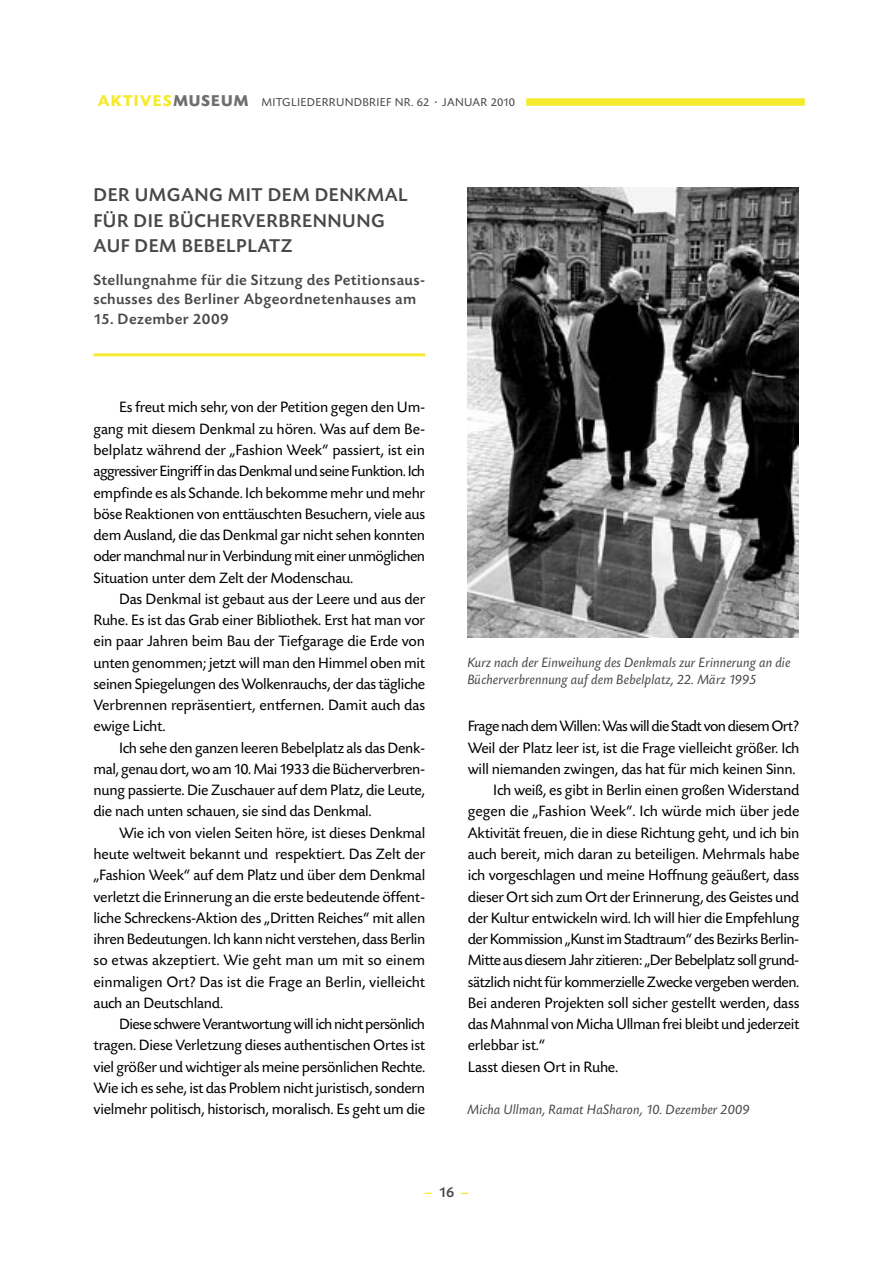
<style>
.page{position:relative;width:893px;height:1263px;background:#fff}
.page>*{position:absolute;margin:0;border:0;box-sizing:border-box;transform-origin:0 0}
.t1{font:500 19.5px/25.5px "Today SB";letter-spacing:.025em;color:#484848}
.t2{font:15.75px "Today SB";letter-spacing:-.015em;color:#000}
.t3{font:15.75px "Today SB";letter-spacing:-.035em;color:#000}
.t4{font:500 15.75px/19.5px "Today SB";letter-spacing:.025em;color:#484848}
.t5{font:15.75px "Today SB";letter-spacing:-.04em;color:#000}
.t6{font:15.75px "Today SB";letter-spacing:.005em;color:#000}
.t7{font:500 15px "Today SB";color:#f5ea2e}
.t8{font:italic 14.25px/17.2px "Today SB";color:#484848}
.t9{font:12px "Today SB";letter-spacing:.025em;color:#484848}
.s1{font-weight:700;font-size:16.5px;color:#f5ea2e}
.s2{font-weight:700;font-size:16.5px;color:#6f6f6f}
.s3{color:#484848}
</style>
<div class="page">
<div style="left:526px;top:98px;width:279px;height:8px;background:#f5ea2e"></div>
<hr style="left:94px;top:353px;width:331px;height:3px;background:#f5ea2e">
<img style="left:468px;top:187px;width:330px;height:451px">
<p class="t9" style="left:98px;top:95px;width:419px"><span class="s1">AKTIVES</span><span class="s2">MUSEUM</span> MITGLIEDERRUNDBRIEF NR. 62 · JANUAR 2010</p>
<p class="t1" style="left:94px;top:183px;width:316px">DER UMGANG MIT DEM DENKMAL<br>FÜR DIE BÜCHERVERBRENNUNG<br>AUF DEM BEBELPLATZ</p>
<p class="t4" style="left:94px;top:270px;width:333px">Stellungnahme für die Sitzung des Petitionsaus&shy;schusses des Berliner Abgeordnetenhauses am</p>
<p class="t4" style="left:94px;top:309px;width:137px">15. Dezember 2009</p>
<p class="t2" style="left:119px;top:399px;width:308px">Es freut mich sehr, von der Petition gegen den Um-</p>
<p class="t2" style="left:94px;top:420px;width:333px">gang mit diesem Denkmal zu hören. Was auf dem Be-</p>
<p class="t2" style="left:94px;top:442px;width:333px">belplatz während der „Fashion Week“ passiert, ist ein</p>
<p class="t3" style="left:94px;top:463px;width:333px">aggressiver Eingriff in das Denkmal und seine Funktion. Ich</p>
<p class="t2" style="left:94px;top:484px;width:333px">empfinde es als Schande. Ich bekomme mehr und mehr</p>
<p class="t2" style="left:94px;top:505px;width:333px">böse Reaktionen von enttäuschten Besuchern, viele aus</p>
<p class="t2" style="left:94px;top:527px;width:333px">dem Ausland, die das Denkmal gar nicht sehen konnten</p>
<p class="t3" style="left:94px;top:548px;width:333px">oder manchmal nur in Verbindung mit einer unmöglichen</p>
<p class="t2" style="left:94px;top:569px;width:261px">Situation unter dem Zelt der Modenschau.</p>
<p class="t2" style="left:119px;top:590px;width:308px">Das Denkmal ist gebaut aus der Leere und aus der</p>
<p class="t2" style="left:94px;top:612px;width:333px">Ruhe. Es ist das Grab einer Bibliothek. Erst hat man vor</p>
<p class="t2" style="left:94px;top:633px;width:333px">ein paar Jahren beim Bau der Tiefgarage die Erde von</p>
<p class="t2" style="left:94px;top:654px;width:333px">unten genommen; jetzt will man den Himmel oben mit</p>
<p class="t2" style="left:94px;top:675px;width:333px">seinen Spiegelungen des Wolkenrauchs, der das tägliche</p>
<p class="t2" style="left:94px;top:697px;width:333px">Verbrennen repräsentiert, entfernen. Damit auch das</p>
<p class="t2" style="left:94px;top:718px;width:74px">ewige Licht.</p>
<p class="t2" style="left:119px;top:739px;width:308px">Ich sehe den ganzen leeren Bebelplatz als das Denk-</p>
<p class="t2" style="left:94px;top:760px;width:333px">mal, genau dort, wo am 10. Mai 1933 die Bücherverbren-</p>
<p class="t2" style="left:94px;top:782px;width:333px">nung passierte. Die Zuschauer auf dem Platz, die Leute,</p>
<p class="t2" style="left:94px;top:803px;width:280px">die nach unten schauen, sie sind das Denkmal.</p>
<p class="t2" style="left:119px;top:824px;width:308px">Wie ich von vielen Seiten höre, ist dieses Denkmal</p>
<p class="t2" style="left:94px;top:845px;width:333px">heute weltweit bekannt und respektiert. Das Zelt der</p>
<p class="t2" style="left:94px;top:867px;width:333px">„Fashion Week“ auf dem Platz und über dem Denkmal</p>
<p class="t2" style="left:94px;top:888px;width:333px">verletzt die Erinnerung an die erste bedeutende öffent-</p>
<p class="t2" style="left:94px;top:909px;width:333px">liche Schreckens-Aktion des „Dritten Reiches“ mit allen</p>
<p class="t2" style="left:94px;top:931px;width:333px">ihren Bedeutungen. Ich kann nicht verstehen, dass Berlin</p>
<p class="t6" style="left:94px;top:952px;width:333px">so etwas akzeptiert. Wie geht man um mit so einem</p>
<p class="t2" style="left:94px;top:973px;width:333px">einmaligen Ort? Das ist die Frage an Berlin, vielleicht</p>
<p class="t2" style="left:94px;top:994px;width:131px">auch an Deutschland.</p>
<p class="t3" style="left:119px;top:1016px;width:307px">Diese schwere Verantwortung will ich nicht persönlich</p>
<p class="t2" style="left:94px;top:1037px;width:333px">tragen. Diese Verletzung dieses authentischen Ortes ist</p>
<p class="t2" style="left:94px;top:1058px;width:333px">viel größer und wichtiger als meine persönlichen Rechte.</p>
<p class="t2" style="left:94px;top:1079px;width:333px">Wie ich es sehe, ist das Problem nicht juristisch, sondern</p>
<p class="t2" style="left:94px;top:1101px;width:333px">vielmehr politisch, historisch, moralisch. Es geht um die</p>
<p class="t8" style="left:468px;top:654px;width:325px">Kurz nach der Einweihung des Denkmals zur Erinnerung an die<br>Bücherverbrennung auf dem Bebelplatz, 22. März 1995</p>
<p class="t5" style="left:468px;top:718px;width:333px">Frage nach dem Willen: Was will die Stadt von diesem Ort?</p>
<p class="t2" style="left:468px;top:739px;width:333px">Weil der Platz leer ist, ist die Frage vielleicht größer. Ich</p>
<p class="t2" style="left:468px;top:760px;width:329px">will niemanden zwingen, das hat für mich keinen Sinn.</p>
<p class="t2" style="left:493px;top:782px;width:308px">Ich weiß, es gibt in Berlin einen großen Widerstand</p>
<p class="t2" style="left:468px;top:803px;width:333px">gegen die „Fashion Week“. Ich würde mich über jede</p>
<p class="t2" style="left:468px;top:824px;width:333px">Aktivität freuen, die in diese Richtung geht, und ich bin</p>
<p class="t2" style="left:468px;top:845px;width:333px">auch bereit, mich daran zu beteiligen. Mehrmals habe</p>
<p class="t2" style="left:468px;top:867px;width:333px">ich vorgeschlagen und meine Hoffnung geäußert, dass</p>
<p class="t2" style="left:468px;top:888px;width:333px">dieser Ort sich zum Ort der Erinnerung, des Geistes und</p>
<p class="t2" style="left:468px;top:909px;width:333px">der Kultur entwickeln wird. Ich will hier die Empfehlung</p>
<p class="t2" style="left:468px;top:930px;width:333px">der Kommission „Kunst im Stadtraum“ des Bezirks Berlin-</p>
<p class="t3" style="left:468px;top:952px;width:333px">Mitte aus diesem Jahr zitieren: „Der Bebelplatz soll grund-</p>
<p class="t2" style="left:468px;top:973px;width:333px">sätzlich nicht für kommerzielle Zwecke vergeben werden.</p>
<p class="t2" style="left:468px;top:994px;width:333px">Bei anderen Projekten soll sicher gestellt werden, dass</p>
<p class="t2" style="left:468px;top:1016px;width:333px">das Mahnmal von Micha Ullman frei bleibt und jederzeit</p>
<p class="t2" style="left:468px;top:1037px;width:79px">erlebbar ist.“</p>
<p class="t2" style="left:468px;top:1058px;width:152px">Lasst diesen Ort in Ruhe.</p>
<p class="t8" style="left:468px;top:1101px;width:284px">Micha Ullman, Ramat HaSharon, 10. Dezember 2009</p>
<p class="t7" style="left:424px;top:1184px;width:46px">– <span class="s3">16</span> –</p>
</div>
